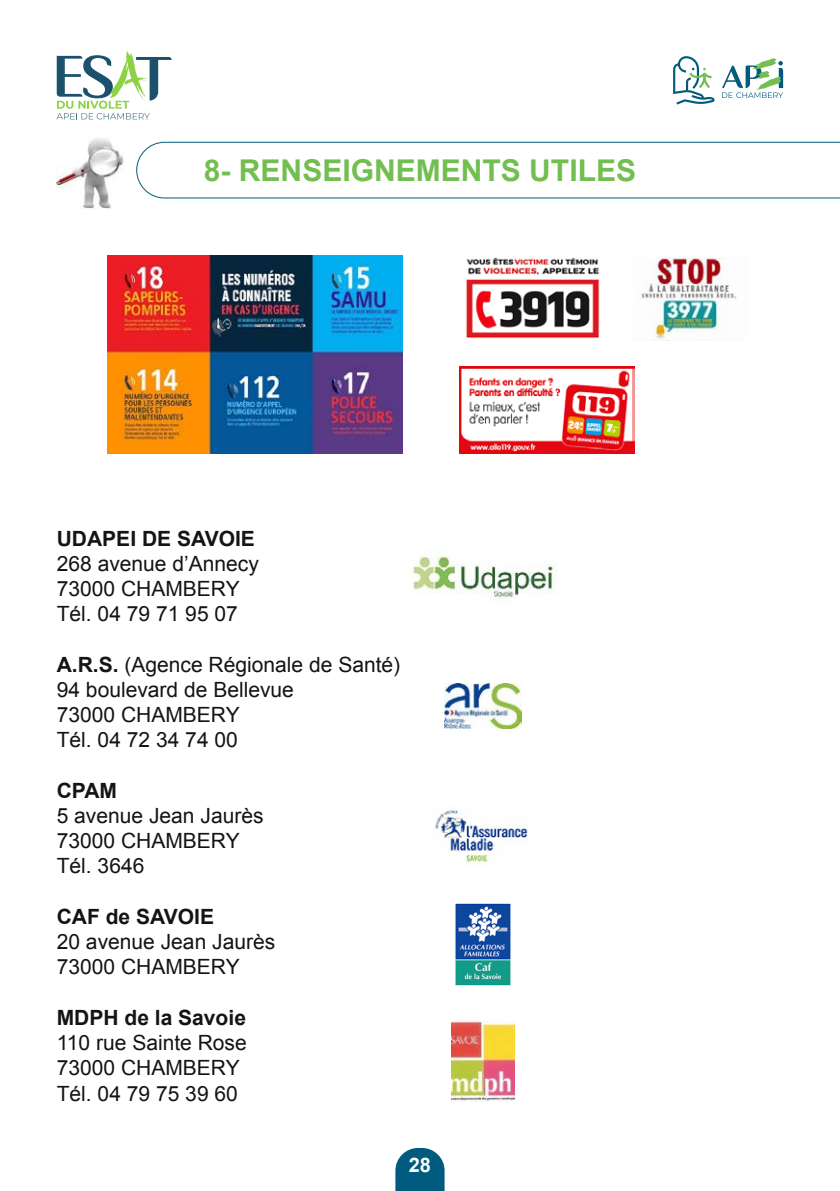
<style>
.page{position:relative;width:840px;height:1191px;background:#fff}
.page>*{position:absolute;margin:0;border:0;box-sizing:border-box;transform-origin:0 0}
.t1{font:700 30px "Arial";color:#72be50}
.t2{font:21px/25.2px "Arial";color:#131413}
.t3{font:700 21px "Arial";color:#131413}
.t4{font:700 20px "Arial";color:#fff}
.s1{font-weight:700}
</style>
<div class="page">
<svg style="left:395px;top:1148px;width:49px;height:43px;background:#1b6c8c"></svg>
<svg style="left:56px;top:51px;width:115px;height:68px"></svg>
<svg style="left:673px;top:56px;width:41px;height:49px"></svg>
<svg style="left:722px;top:58px;width:60px;height:40px"></svg>
<img style="left:57px;top:138px;width:67px;height:72px">
<img style="left:108px;top:255px;width:294px;height:198px">
<img style="left:466px;top:257px;width:134px;height:82px">
<img style="left:641px;top:257px;width:96px;height:84px">
<img style="left:459px;top:366px;width:175px;height:87px">
<img style="left:412px;top:555px;width:145px;height:44px">
<img style="left:444px;top:684px;width:77px;height:44px">
<img style="left:435px;top:810px;width:93px;height:53px">
<img style="left:455px;top:903px;width:56px;height:83px">
<img style="left:451px;top:1021px;width:63px;height:80px">
<svg style="left:136px;top:141px;width:703px;height:58px"></svg>
<h1 class="t1" style="left:204px;top:150px;width:433px">8- RENSEIGNEMENTS UTILES</h1>
<p class="t3" style="left:57px;top:524px;width:199px">UDAPEI DE SAVOIE</p>
<p class="t2" style="left:57px;top:551px;width:203px">268 avenue d’Annecy<br>73000 CHAMBERY<br>Tél. 04 79 71 95 07</p>
<p class="t2" style="left:57px;top:652px;width:345px"><span class="s1">A.R.S.</span> (Agence Régionale de Santé)<br>94 boulevard de Bellevue<br>73000 CHAMBERY<br>Tél. 04 72 34 74 00</p>
<p class="t3" style="left:57px;top:776px;width:62px">CPAM</p>
<p class="t2" style="left:57px;top:803px;width:208px">5 avenue Jean Jaurès<br>73000 CHAMBERY<br>Tél. 3646</p>
<p class="t3" style="left:57px;top:902px;width:159px">CAF de SAVOIE</p>
<p class="t2" style="left:57px;top:929px;width:220px">20 avenue Jean Jaurès<br>73000 CHAMBERY</p>
<p class="t3" style="left:57px;top:1003px;width:191px">MDPH de la Savoie</p>
<p class="t2" style="left:57px;top:1029px;width:191px;line-height:25.8px">110 rue Sainte Rose<br>73000 CHAMBERY<br>Tél. 04 79 75 39 60</p>
<p class="t4" style="left:408px;top:1151px;width:24px">28</p>
</div>
